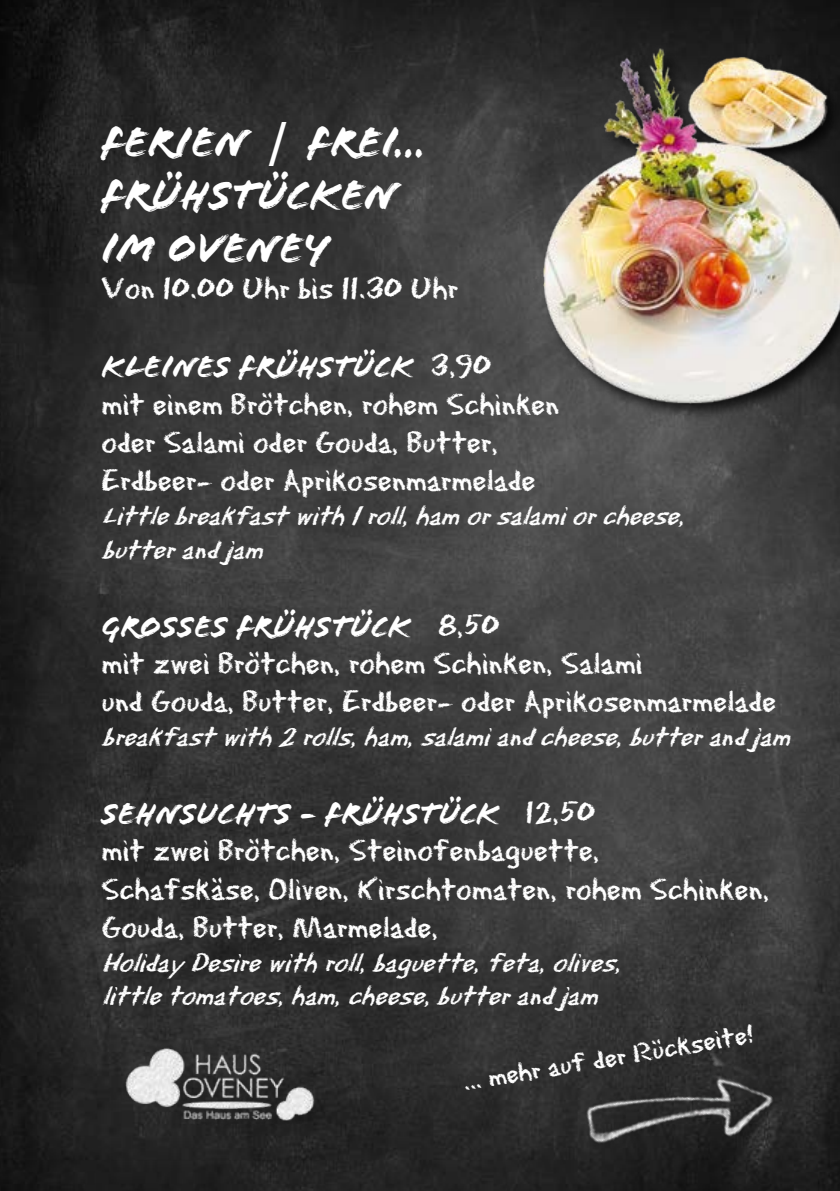
<style>
.page{position:relative;width:840px;height:1191px;background:#fff}
.page>*{position:absolute;margin:0;border:0;box-sizing:border-box;transform-origin:0 0}
.t1{font:44px/52.8px "Flood Std";color:#fff}
.t2{font:32px/38.4px "Eraser Dust";color:#fff}
.t3{font:32px "Flood Std";color:#fff}
.t4{font:italic 28px/33.6px "Eraser Dust";color:#fff}
.t5{font:28px "Eraser Dust";color:#fff}
.s1{font-family:"Eraser Dust"}
</style>
<div class="page">
<img style="left:0;top:0;width:839px;height:1191px">
<img style="left:533px;top:0;width:306px;height:428px">
<img style="left:111px;top:1031px;width:216px;height:130px">
<img style="left:570px;top:998px;width:230px;height:193px">
<h1 class="t1" style="left:101px;top:116px;width:327px">Ferien | Frei…<br>Frühstücken im Oveney</h1>
<p class="t2" style="left:101px;top:268px;width:358px">Von 10.00 Uhr bis 11.30 Uhr</p>
<p class="t3" style="left:101px;top:348px;width:392px">Kleines Frühstück <span class="s1">3,90</span></p>
<p class="t2" style="left:101px;top:383px;width:459px">mit einem Brötchen, rohem Schinken oder Salami oder Gouda, Butter,<br>Erdbeer- oder Aprikosenmarmelade</p>
<p class="t4" style="left:101px;top:497px;width:596px">Littlebreakfastwith1roll,hamorsalamiorcheese, butterandjam</p>
<p class="t3" style="left:101px;top:607px;width:400px">Großes Frühstück <span class="s1">8,50</span></p>
<p class="t2" style="left:101px;top:642px;width:675px">mit zwei Brötchen, rohem Schinken, Salami<br>und Gouda, Butter, Erdbeer- oder Aprikosenmarmelade</p>
<p class="t4" style="left:101px;top:718px;width:701px">breakfastwith2rolls,ham,salamiandcheese,butterandjam</p>
<p class="t3" style="left:101px;top:795px;width:495px">Sehnsuchts - Frühstück <span class="s1">12,50</span></p>
<p class="t2" style="left:101px;top:829px;width:669px">mit zwei Brötchen, Steinofenbaguette,<br>Schafskäse, Oliven, Kirschtomaten, rohem Schinken,<br>Gouda, Butter, Marmelade,</p>
<p class="t4" style="left:101px;top:944px;width:533px">HolidayDesirewithroll,baguette,feta,olives, littletomatoes,ham,cheese,butterandjam</p>
<p class="t5" style="left:460px;top:1064px;width:296px;rotate:-10deg">... mehr auf der Rückseite!</p>
</div>
